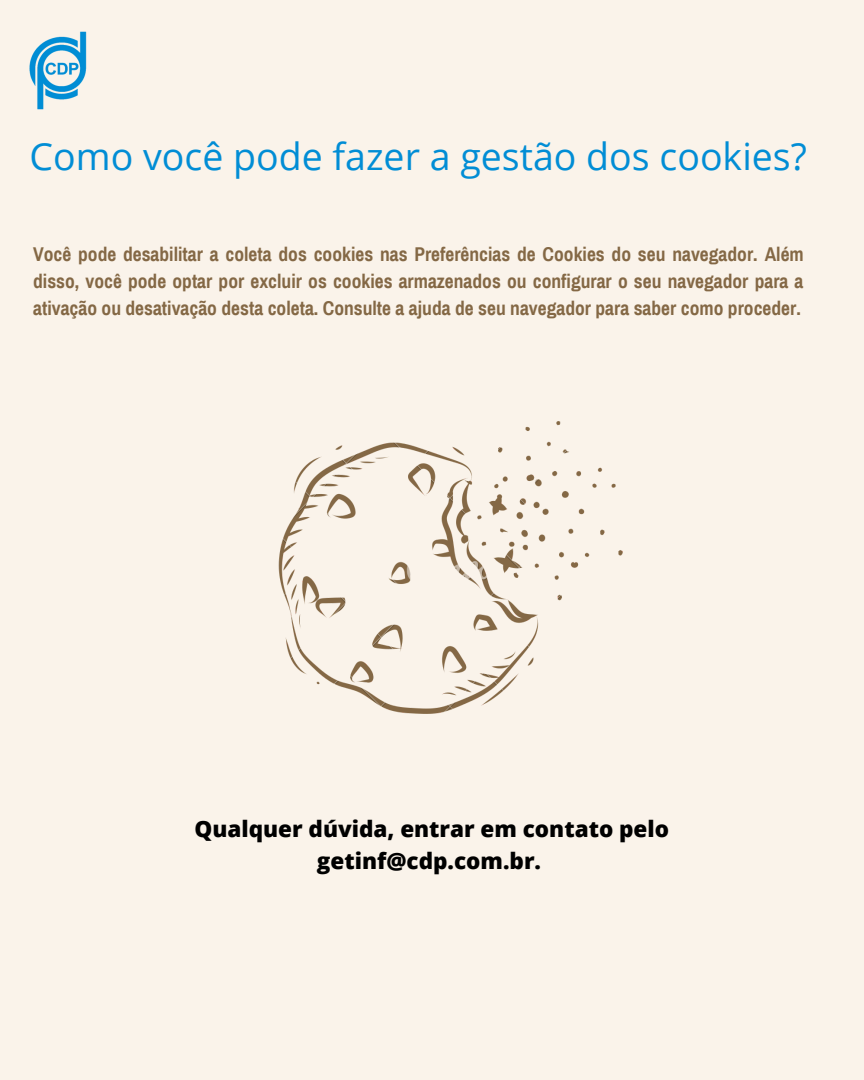
<style>
.page{position:relative;width:864px;height:1080px;background:#faf3ea}
.page>*{position:absolute;margin:0;border:0;box-sizing:border-box;transform-origin:0 0}
.t1{font:37.5px "Open Sans";color:#018dd5}
.t2{font:800 22.5px/31.5px "Open Sans";color:#000;text-align:center}
.t3{font:700 19.5px/27px "Archivo Narrow";color:#846845;text-align:justify}
</style>
<div class="page">
<img style="left:30px;top:32px;width:56px;height:78px">
<img style="left:278px;top:422px;width:345px;height:291px">
<h1 class="t1" style="left:30px;top:129px;width:779px">Como você pode fazer a gestão dos cookies?</h1>
<p class="t3" style="left:33px;top:241px;width:772px">Você pode desabilitar a coleta dos cookies nas Preferências de Cookies do seu navegador. Além disso, você pode optar por excluir os cookies armazenados ou configurar o seu navegador para a ativação ou desativação desta coleta. Consulte a ajuda de seu navegador para saber como proceder.</p>
<p class="t2" style="left:194px;top:813px;width:476px">Qualquer dúvida, entrar em contato pelo getinf@cdp.com.br.</p>
</div>
